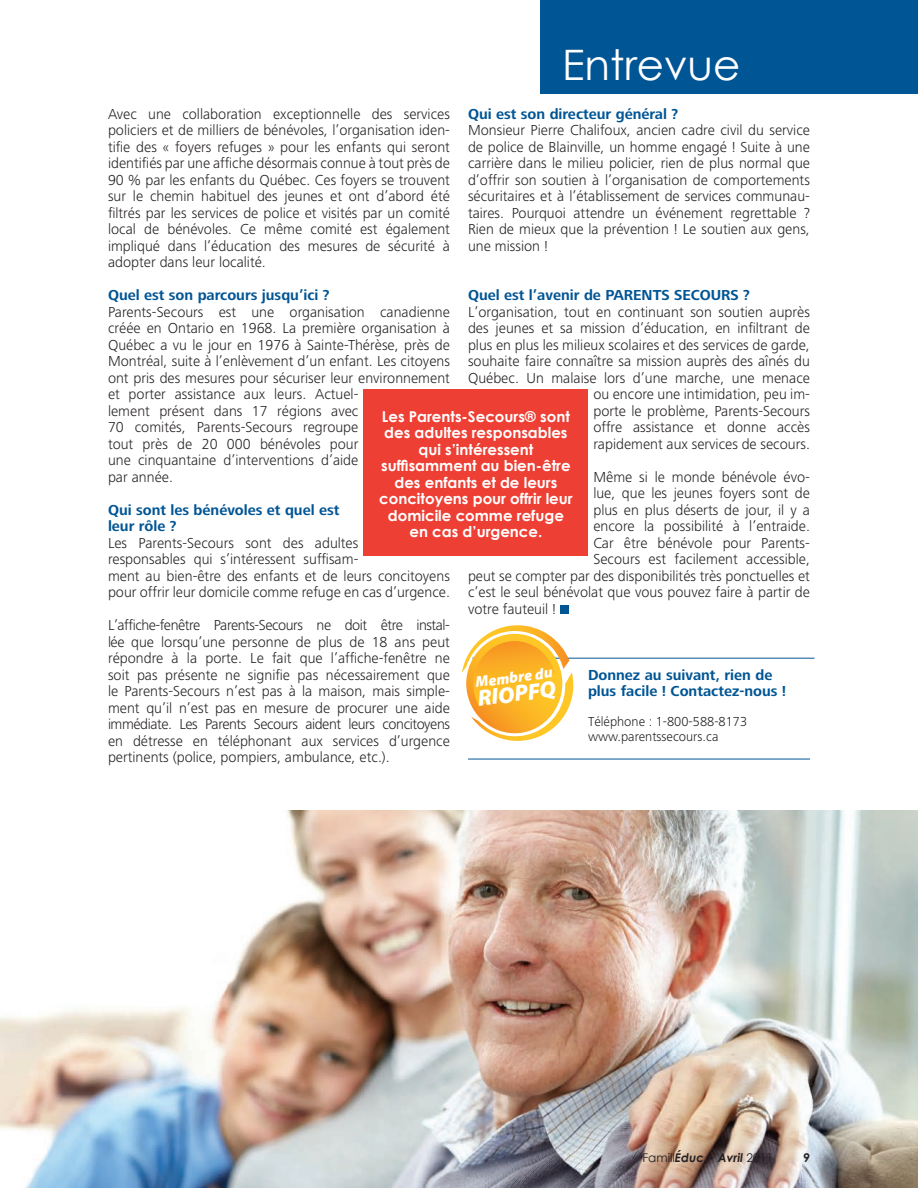
<style>
.page{position:relative;width:918px;height:1188px;background:#fff}
.page>*{position:absolute;margin:0;border:0;box-sizing:border-box;transform-origin:0 0}
.t1{font:42px "Century Gothic";color:#fff}
.t2{font:italic 900 22.8px "Myriad Pro";color:#fff}
.t3{font:italic 900 15.45px "Myriad Pro";color:#fff}
.t4{font:300 15px/16.5px "Frutiger Next LT";color:#231f20;text-align:justify}
.t5{font:700 15px/16.5px "Frutiger Next LT";color:#005595}
.t6{font:700 15px/16.5px "Century Gothic";color:#fff;text-align:center}
.t7{font:300 13.5px/15px "Frutiger Next LT";color:#231f20}
.t8{font:12px "Century Gothic";color:#231f20}
.t9{font:italic 700 12px "Century Gothic";color:#231f20}
.s1{font-weight:700;font-style:italic}
</style>
<div class="page">
<img style="left:0;top:810px;width:918px;height:378px">
<div style="left:540px;top:0;width:378px;height:93px;background:#005595"></div>
<div style="left:560px;top:605px;width:9px;height:9px;background:#005595"></div>
<div style="left:364px;top:389px;width:224px;height:167px;background:#ee3f34"></div>
<hr style="left:472px;top:658px;width:342px;height:1px;background:#005595">
<hr style="left:468px;top:759px;width:342px;height:1px;background:#005595">
<svg style="left:462px;top:625px;width:116px;height:116px"></svg>
<h1 class="t1" style="left:562px;top:37px;width:180px">Entrevue</h1>
<p class="t4" style="left:108px;top:106px;width:344px">Avec une collaboration exceptionnelle des services policiers et de milliers de bénévoles, l’organisation iden&shy;tifie des « foyers refuges » pour les enfants qui seront identifiés par une affiche désormais connue à tout près de 90 % par les enfants du Québec. Ces foyers se trouvent sur le chemin habituel des jeunes et ont d’abord été filtrés par les services de police et visités par un comité local de bénévoles. Ce même comité est également impliqué dans l’éducation des mesures de sécurité à adopter dans leur localité.</p>
<p class="t5" style="left:108px;top:287px;width:223px">Quel est son parcours jusqu’ici ?</p>
<p class="t4" style="left:108px;top:304px;width:344px;text-align:left">Parents-Secours est une organisation canadienne créée en Ontario en 1968. La première organisation à Québec a vu le jour en 1976 à Sainte-Thérèse, près de Montréal, suite à l’enlèvement d’un enfant. Les citoyens ont pris des mesures pour sécuriser leur environnement et porter assistance aux leurs. Actuel-<br>lement présent dans 17 régions avec<br>70 comités, Parents-Secours regroupe<br>tout près de 20 000 bénévoles pour<br>une cinquantaine d’interventions d’aide<br>par année.</p>
<p class="t5" style="left:108px;top:502px;width:233px">Qui sont les bénévoles et quel est leur rôle ?</p>
<p class="t4" style="left:108px;top:535px;width:344px;text-align:left">Les Parents-Secours sont des adultes<br>responsables qui s’intéressent suffisam-<br>ment au bien-être des enfants et de leurs concitoyens pour offrir leur domicile comme refuge en cas d’urgence.</p>
<p class="t4" style="left:108px;top:617px;width:344px">L’affiche-fenêtre Parents-Secours ne doit être instal&shy;lée que lorsqu’une personne de plus de 18 ans peut répondre à la porte. Le fait que l’affiche-fenêtre ne soit pas présente ne signifie pas nécessairement que le Parents-Secours n’est pas à la maison, mais simple&shy;ment qu’il n’est pas en mesure de procurer une aide immédiate. Les Parents Secours aident leurs concitoyens en détresse en téléphonant aux services d’urgence pertinents (police, pompiers, ambulance, etc.).</p>
<p class="t5" style="left:468px;top:106px;width:212px">Qui est son directeur général ?</p>
<p class="t4" style="left:468px;top:122px;width:344px">Monsieur Pierre Chalifoux, ancien cadre civil du service de police de Blainville, un homme engagé ! Suite à une carrière dans le milieu policier, rien de plus normal que d’offrir son soutien à l’organisation de comportements sécuritaires et à l’établissement de services communau&shy;taires. Pourquoi attendre un événement regrettable ?<br>Rien de mieux que la prévention ! Le soutien aux gens, une mission !</p>
<p class="t5" style="left:468px;top:287px;width:284px">Quel est l’avenir de PARENTS SECOURS ?</p>
<p class="t4" style="left:468px;top:304px;width:344px;text-align:right">L’organisation, tout en continuant son soutien auprès des jeunes et sa mission d’éducation, en infiltrant de plus en plus les milieux scolaires et des services de garde, souhaite faire connaître sa mission auprès des aînés du Québec. Un malaise lors d’une marche, une menace ou encore une intimidation, peu im-<br>porte le problème, Parents-Secours<br>offre assistance et donne accès<br>rapidement aux services de secours.</p>
<p class="t4" style="left:593px;top:469px;width:218px">Même si le monde bénévole évo-</p>
<p class="t4" style="left:593px;top:485px;width:218px">lue, que les jeunes foyers sont de</p>
<p class="t4" style="left:593px;top:502px;width:218px">plus en plus déserts de jour, il y a</p>
<p class="t4" style="left:593px;top:518px;width:218px">encore la possibilité à l’entraide.</p>
<p class="t4" style="left:593px;top:535px;width:218px">Car être bénévole pour Parents-</p>
<p class="t4" style="left:593px;top:551px;width:218px">Secours est facilement accessible,</p>
<p class="t4" style="left:468px;top:568px;width:344px">peut se compter par des disponibilités très ponctuelles et</p>
<p class="t4" style="left:468px;top:584px;width:344px">c’est le seul bénévolat que vous pouvez faire à partir de</p>
<p class="t4" style="left:468px;top:601px;width:90px">votre fauteuil !</p>
<p class="t6" style="left:379px;top:408px;width:195px">Les Parents-Secours® sont des adultes responsables qui s’intéressent suffisamment au bien-être des enfants et de leurs concitoyens pour offrir leur domicile comme refuge en cas d’urgence.</p>
<p class="t3" style="left:474px;top:672px;width:79px;rotate:-7deg">Membre du</p>
<p class="t5" style="left:588px;top:667px;width:200px">Donnez au suivant, rien de plus facile ! Contactez-nous !</p>
<p class="t7" style="left:588px;top:714px;width:161px">Téléphone : 1-800-588-8173 www.parentssecours.ca</p>
<h2 class="t2" style="left:476px;top:683px;width:80px;rotate:-7deg">RIOPFQ</h2>
<p class="t8" style="left:643px;top:1150px;width:132px">Famill<span class="s1">Éduc • Avril</span> 2011</p>
<p class="t9" style="left:803px;top:1150px;width:8px">9</p>
</div>
